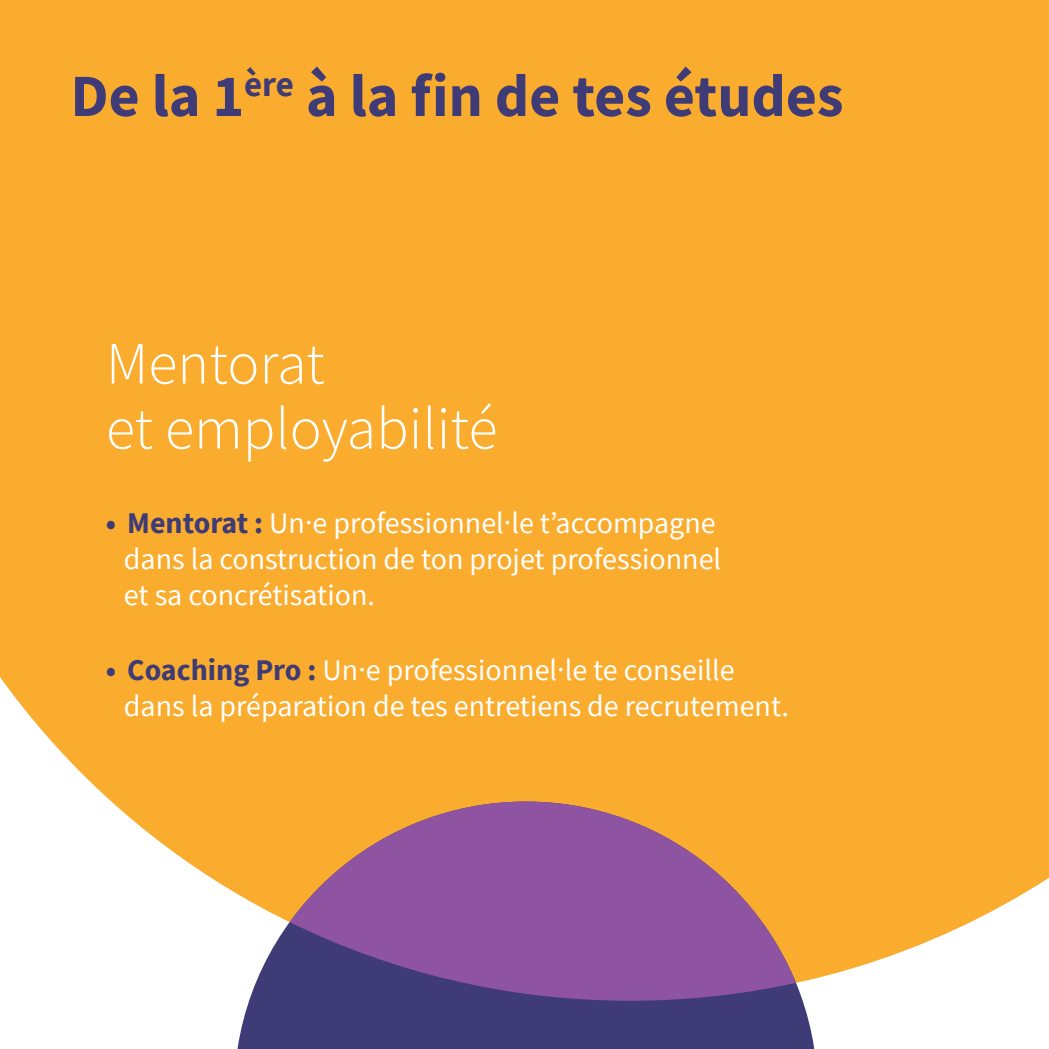
<style>
.page{position:relative;width:1049px;height:1049px;background:#fff}
.page>*{position:absolute;margin:0;border:0;box-sizing:border-box;transform-origin:0 0}
.Titre-H1{font:700 60px "Source Sans Pro";color:#3e3b76}
.Titres_secondaires_b{font:300 60px/65px "Source Sans Pro";color:#fff}
.t1{font:30px/36px "Source Sans Pro";color:#fff}
.s1{font-weight:700;color:#3e3b76}
</style>
<div class="page">
<div style="left:0;top:0;width:1049px;height:978px;background:#faac2e"></div>
<svg style="left:234px;top:801px;width:584px;height:248px;fill:#3e3b76"></svg>
<svg style="left:290px;top:801px;width:506px;height:200px;fill:#8e54a2"></svg>
<h1 class="Titre-H1" style="left:70px;top:55px;width:774px">De la 1<sup>ère</sup> à la fin de tes études</h1>
<h2 class="Titres_secondaires_b" style="left:106px;top:331px;width:393px">Mentorat<br>et employabilité</h2>
<p class="t1" style="left:124px;top:505px;width:599px;text-indent:-18px"><span class="s1">• Mentorat :</span> Un.e professionnel.le t’accompagne dans la construction de ton projet professionnel et sa concrétisation.</p>
<p class="t1" style="left:124px;top:652px;width:666px;text-indent:-18px"><span class="s1">• Coaching Pro :</span> Un.e professionnel.le te conseille dans la préparation de tes entretiens de recrutement.</p>
</div>
